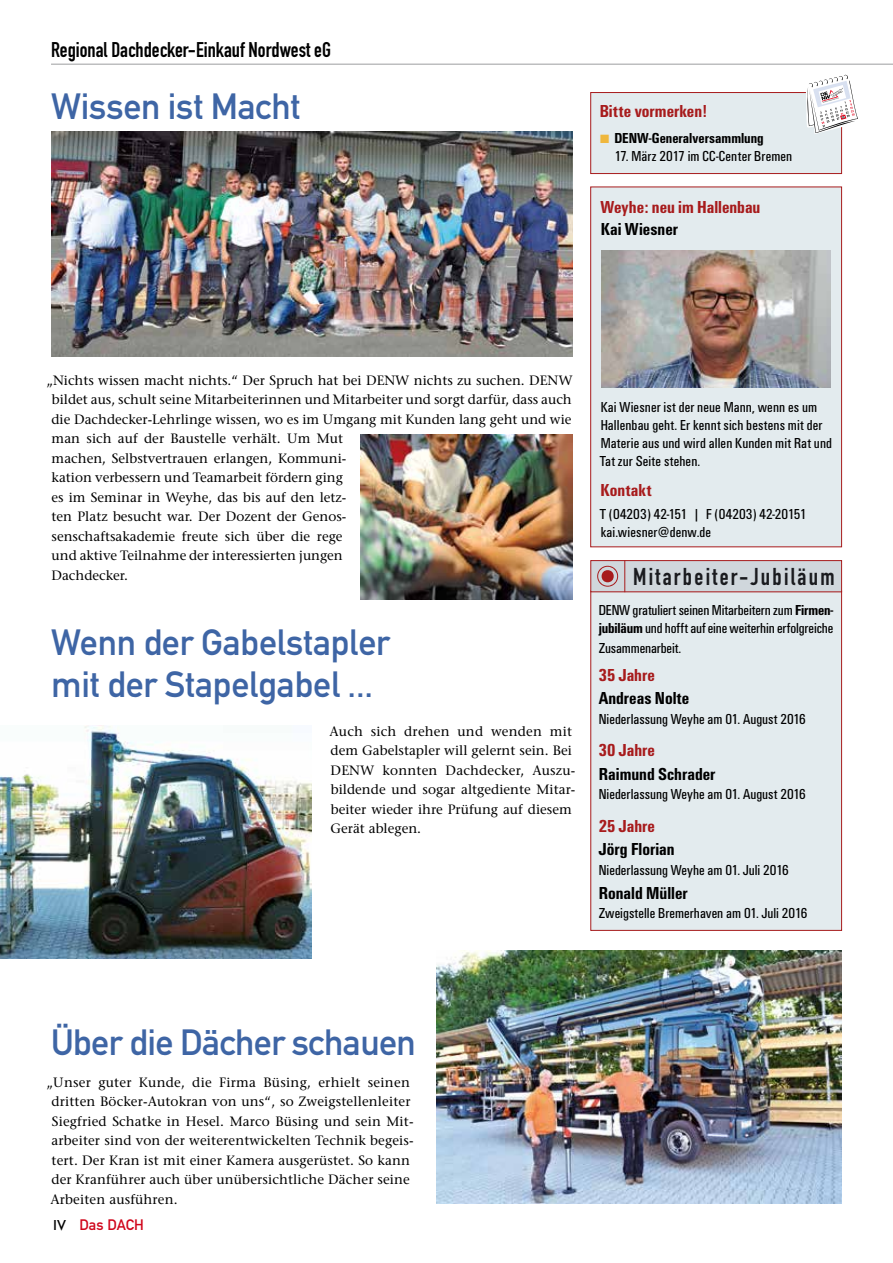
<style>
.page{position:relative;width:893px;height:1263px;background:#fff}
.page>*{position:absolute;margin:0;border:0;box-sizing:border-box;transform-origin:0 0}
.t1{font:36px/42px "DIN Mittelschrift";letter-spacing:-.005em;color:#3e65a5}
.t2{font:24px "DIN Engschrift";letter-spacing:.095em;color:#1a1b1f}
.t3{font:21px "DIN Engschrift";color:#000}
.t4{font:700 condensed 18px "Unitus T";color:#a71b1c}
.t5{font:700 condensed 18px "Unitus T";color:#000}
.t6{font:condensed 15px/18px "Unitus T";color:#000}
.t7{font:700 condensed 15px "Unitus T";color:#000}
.t8{font:15px "DIN Mittelschrift";color:#d0071c}
.t9{font:13.5px/19.5px "Stone Serif";color:#000}
.s1{font-weight:700}
.s2{font-family:"Futura T";font-weight:500;color:#000}
</style>
<div class="page">
<hr style="left:51px;top:64px;width:842px;height:1px;background:#9c9e9f">
<img style="left:51px;top:131px;width:521px;height:225px">
<div style="left:590px;top:187px;width:252px;height:360px;background:#e3ebee;border:1px solid #a71b1c"></div>
<img style="left:602px;top:250px;width:228px;height:137px">
<div style="left:590px;top:92px;width:252px;height:82px;background:#e3ebee;border:1px solid #a71b1c"></div>
<svg style="left:806px;top:74px;width:52px;height:60px"></svg>
<div style="left:590px;top:591px;width:252px;height:340px;background:#e3ebee;border:1px solid #a71b1c"></div>
<div style="left:591px;top:561px;width:251px;height:31px;background:#d0d7dc"></div>
<div style="left:590px;top:560px;width:252px;height:32px;border:1px solid #a71b1c"></div>
<hr style="left:624px;top:560px;width:1px;height:32px;background:#a71b1c">
<svg style="left:597px;top:566px;width:21px;height:21px"></svg>
<img style="left:0;top:726px;width:312px;height:232px">
<img style="left:360px;top:434px;width:212px;height:165px">
<img style="left:436px;top:950px;width:406px;height:254px">
<h3 class="t3" style="left:51px;top:37px;width:281px">Regional Dachdecker-Einkauf Nordwest eG</h3>
<h1 class="t1" style="left:51px;top:86px;width:251px">Wissen ist Macht</h1>
<h3 class="t4" style="left:600px;top:100px;width:109px">Bitte vormerken!</h3>
<p class="t7" style="left:614px;top:129px;width:151px">DENW-Generalversammlung</p>
<p class="t6" style="left:614px;top:147px;width:180px">17. März 2017 im CC-Center Bremen</p>
<h3 class="t4" style="left:600px;top:197px;width:161px">Weyhe: neu im Hallenbau</h3>
<h3 class="t5" style="left:601px;top:218px;width:79px">Kai Wiesner</h3>
<p class="t9" style="left:51px;top:370px;width:523px;text-indent:-5px">„Nichts wissen macht nichts.“ Der Spruch hat bei DENW nichts zu suchen. DENW bildet aus, schult seine Mitarbeiterinnen und Mitarbeiter und sorgt darfür, dass auch die Dachdecker-Lehrlinge wissen, wo es im Umgang mit Kunden lang geht und wie man sich auf der Baustelle verhält. Um Mut<br>machen, Selbstvertrauen erlangen, Kommuni-<br>kation verbessern und Teamarbeit fördern ging<br>es im Seminar in Weyhe, das bis auf den letz-<br>ten Platz besucht war. Der Dozent der Genos-<br>senschaftsakademie freute sich über die rege<br>und aktive Teilnahme der interessierten jungen<br>Dachdecker.</p>
<h1 class="t1" style="left:51px;top:621px;width:341px">Wenn der Gabelstapler mit der Stapelgabel ...</h1>
<p class="t9" style="left:330px;top:721px;width:247px">Auch sich drehen und wenden mit dem Gabelstapler will gelernt sein. Bei<br>DENW konnten Dachdecker, Auszu&shy;bildende und sogar altgediente Mitar&shy;beiter wieder ihre Prüfung auf diesem<br>Gerät ablegen.</p>
<p class="t6" style="left:600px;top:398px;width:234px">Kai Wiesner ist der neue Mann, wenn es um Hallenbau geht. Er kennt sich bestens mit der Materie aus und wird allen Kunden mit Rat und Tat zur Seite stehen.</p>
<h3 class="t4" style="left:600px;top:480px;width:53px">Kontakt</h3>
<p class="t6" style="left:600px;top:504px;width:208px">T (04203) 42-151 | F (04203) 42-20151 kai.wiesner@denw.de</p>
<h2 class="t2" style="left:633px;top:563px;width:203px">Mitarbeiter-Jubiläum</h2>
<p class="t6" style="left:599px;top:601px;width:236px">DENW gratuliert seinen Mitarbeitern zum <span class="s1">Firmen&shy;jubiläum</span> und hofft auf eine weiterhin erfolgreiche</p>
<p class="t6" style="left:599px;top:638px;width:84px">Zusammenarbeit.</p>
<h3 class="t4" style="left:599px;top:664px;width:58px">35 Jahre</h3>
<h3 class="t5" style="left:599px;top:688px;width:92px">Andreas Nolte</h3>
<p class="t6" style="left:599px;top:710px;width:209px">Niederlassung Weyhe am 01. August 2016</p>
<h3 class="t4" style="left:599px;top:739px;width:58px">30 Jahre</h3>
<h3 class="t5" style="left:599px;top:763px;width:118px">Raimund Schrader</h3>
<p class="t6" style="left:599px;top:785px;width:209px">Niederlassung Weyhe am 01. August 2016</p>
<h3 class="t4" style="left:599px;top:815px;width:58px">25 Jahre</h3>
<h3 class="t5" style="left:599px;top:839px;width:77px">Jörg Florian</h3>
<p class="t6" style="left:599px;top:861px;width:191px">Niederlassung Weyhe am 01. Juli 2016</p>
<h3 class="t5" style="left:599px;top:882px;width:90px">Ronald Müller</h3>
<p class="t6" style="left:599px;top:904px;width:210px">Zweigstelle Bremerhaven am 01. Juli 2016</p>
<h1 class="t1" style="left:51px;top:1022px;width:366px">Über die Dächer schauen</h1>
<p class="t9" style="left:50px;top:1072px;width:365px;text-indent:-4px">„Unser guter Kunde, die Firma Büsing, erhielt seinen dritten Böcker-Autokran von uns“, so Zweigstellenleiter Siegfried Schatke in Hesel. Marco Büsing und sein Mit&shy;arbeiter sind von der weiterentwickelten Technik begeis&shy;tert. Der Kran ist mit einer Kamera ausgerüstet. So kann der Kranführer auch über unübersichtliche Dächer seine Arbeiten ausführen.</p>
<p class="t8" style="left:53px;top:1216px;width:92px"><span class="s2">IV</span> Das DACH</p>
</div>
